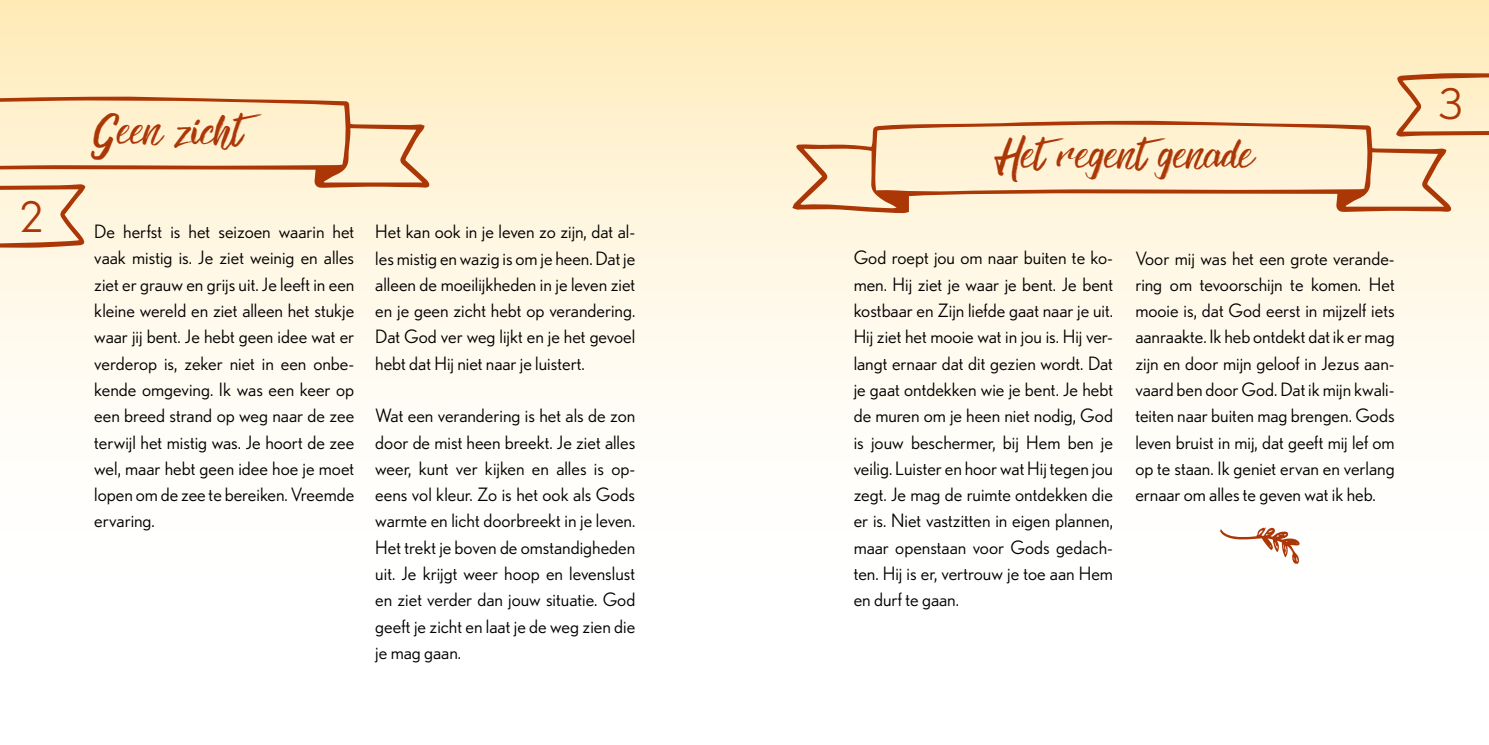
<style>
.page{position:relative;width:1489px;height:745px;background:#fff}
.page>*{position:absolute;margin:0;border:0;box-sizing:border-box;transform-origin:0 0}
.t1{font:42px "Nobel";color:#ac3706}
.t2{font:36.75px "Rebel";color:#ac3706}
.t3{font:18.38px/26.2px "Nobel";color:#000;text-align:justify}
</style>
<div class="page">
<div style="left:0;top:0;width:1488px;height:744px;background:linear-gradient(to bottom,#ffefc6,#fff)"></div>
<svg style="left:792px;top:120px;width:659px;height:93px;background:#f5ddbd"></svg>
<svg style="left:0;top:96px;width:430px;height:152px;background:#f8e4c6"></svg>
<svg style="left:1395px;top:73px;width:93px;height:64px;background:#efcea7"></svg>
<svg style="left:1218px;top:527px;width:81px;height:38px"></svg>
<h1 class="t1" style="left:20px;top:192px;width:24px">2</h1>
<h2 class="t2" style="left:94px;top:103px;width:172px">Geen zicht</h2>
<p class="t3" style="left:94px;top:218px;width:261px">De herfst is het seizoen waarin het vaak mistig is. Je ziet weinig en alles ziet er grauw en grijs uit. Je leeft in een kleine wereld en ziet alleen het stukje waar jij bent. Je hebt geen idee wat er verderop is, zeker niet in een onbe&shy;kende omgeving. Ik was een keer op een breed strand op weg naar de zee terwijl het mistig was. Je hoort de zee wel, maar hebt geen idee hoe je moet lopen om de zee te bereiken. Vreemde ervaring.</p>
<p class="t3" style="left:375px;top:218px;width:261px">Het kan ook in je leven zo zijn, dat al&shy;les mistig en wazig is om je heen. Dat je alleen de moeilijkheden in je leven ziet en je geen zicht hebt op verandering.<br>Dat God ver weg lijkt en je het gevoel hebt dat Hij niet naar je luistert.</p>
<p class="t3" style="left:375px;top:402px;width:261px">Wat een verandering is het als de zon door de mist heen breekt. Je ziet alles weer, kunt ver kijken en alles is op&shy;eens vol kleur. Zo is het ook als Gods warmte en licht doorbreekt in je leven.<br>Het trekt je boven de omstandigheden uit. Je krijgt weer hoop en levenslust en ziet verder dan jouw situatie. God geeft je zicht en laat je de weg zien die je mag gaan.</p>
<h2 class="t2" style="left:994px;top:127px;width:261px">Hetregentgenade</h2>
<p class="t3" style="left:853px;top:244px;width:261px">God roept jou om naar buiten te ko&shy;men. Hij ziet je waar je bent. Je bent kostbaar en Zijn liefde gaat naar je uit.<br>Hij ziet het mooie wat in jou is. Hij ver&shy;langt ernaar dat dit gezien wordt. Dat je gaat ontdekken wie je bent. Je hebt de muren om je heen niet nodig, God is jouw beschermer, bij Hem ben je veilig. Luister en hoor wat Hij tegen jou zegt. Je mag de ruimte ontdekken die er is. Niet vastzitten in eigen plannen, maar openstaan voor Gods gedach&shy;ten. Hij is er, vertrouw je toe aan Hem en durf te gaan.</p>
<p class="t3" style="left:1135px;top:244px;width:261px">Voor mij was het een grote verande&shy;ring om tevoorschijn te komen. Het mooie is, dat God eerst in mijzelf iets aanraakte. Ik heb ontdekt dat ik er mag zijn en door mijn geloof in Jezus aan&shy;vaard ben door God. Dat ik mijn kwali&shy;teiten naar buiten mag brengen. Gods leven bruist in mij, dat geeft mij lef om op te staan. Ik geniet ervan en verlang ernaar om alles te geven wat ik heb.</p>
<h1 class="t1" style="left:1438px;top:80px;width:25px">3</h1>
</div>
